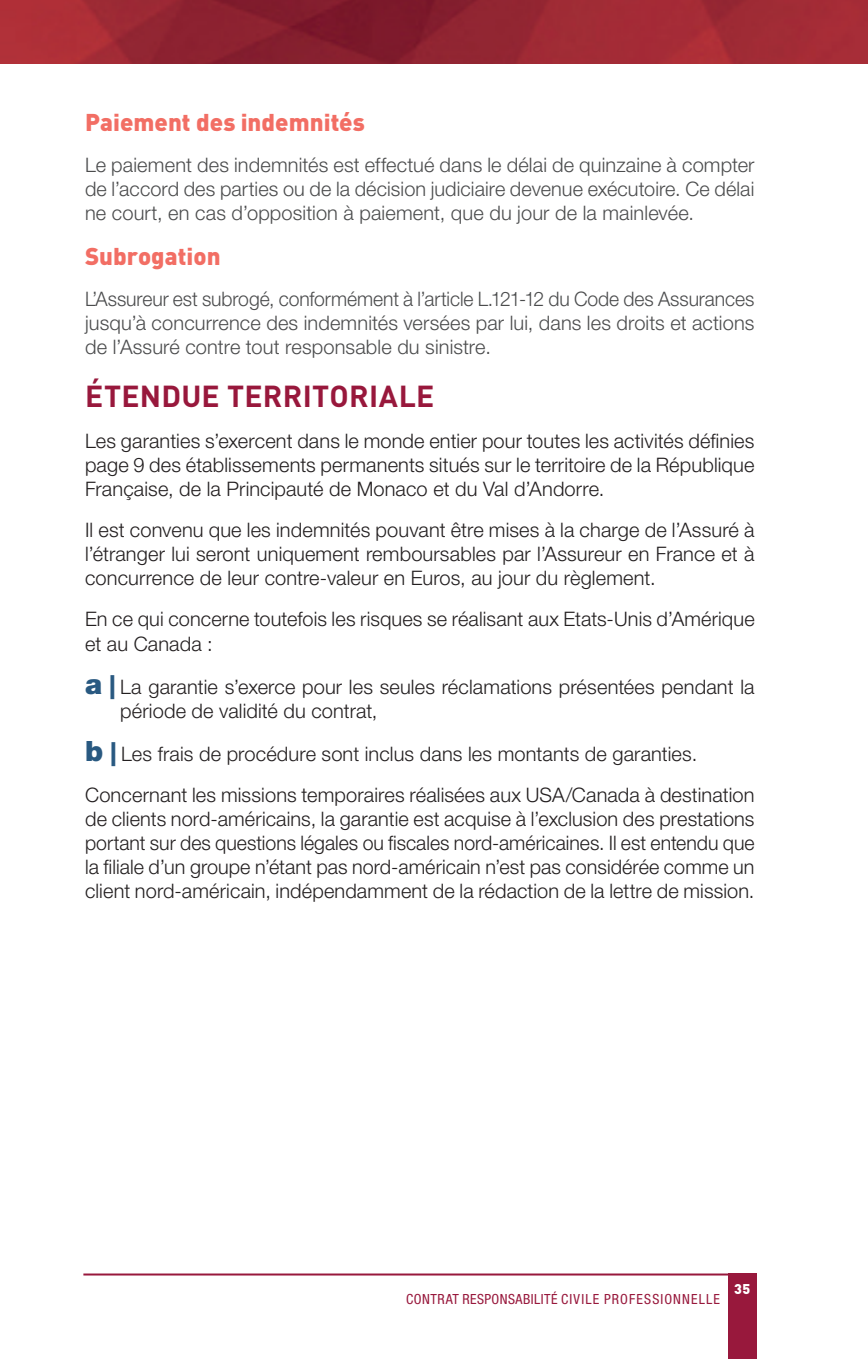
<style>
.page{position:relative;width:868px;height:1361px;background:#fff}
.page>*{position:absolute;margin:0;border:0;box-sizing:border-box;transform-origin:0 0}
.style_courant{font:700 30px "DIN Pro";letter-spacing:.01em;color:#98183c}
.style_courant-2{font:900 24px "DIN Pro";color:#f26e64}
.style_courant-3{font:300 20px/24px "Helvetica Neue LT Std";letter-spacing:.005em;color:#231f20;text-align:justify}
.style_courant-4{font:300 20px/24px "Helvetica Neue LT Std";letter-spacing:.005em;color:#4b4c4d;text-align:justify}
.t1{font:condensed 14px "Helvetica Neue LT Std";letter-spacing:.07em;color:#98183c}
.t2{font:900 14px "DIN Pro";color:#fff}
.s1{font-weight:900;font-size:28px;color:#295981}
.s2{font-weight:900;font-size:24px;color:#295981}
</style>
<div class="page">
<div style="left:728px;top:1273px;width:28px;height:86px;background:#98183c"></div>
<hr style="left:83px;top:1273px;width:673px;height:2px;background:#98183c">
<img style="left:0;top:0;width:867px;height:64px">
<p class="style_courant-2" style="left:85px;top:101px;width:281px">Paiement des indemnités</p>
<p class="style_courant-4" style="left:85px;top:152px;width:671px">Le paiement des indemnités est effectué dans le délai de quinzaine à compter de l’accord des parties ou de la décision judiciaire devenue exécutoire. Ce délai ne court, en cas d’opposition à paiement, que du jour de la mainlevée.</p>
<p class="style_courant-2" style="left:85px;top:236px;width:137px">Subrogation</p>
<p class="style_courant-4" style="left:85px;top:287px;width:671px">L’Assureur est subrogé, conformément à l’article L.121-12 du Code des Assurances jusqu’à concurrence des indemnités versées par lui, dans les droits et actions de l’Assuré contre tout responsable du sinistre.</p>
<p class="style_courant" style="left:85px;top:371px;width:351px">ÉTENDUE TERRITORIALE</p>
<p class="style_courant-3" style="left:85px;top:429px;width:670px">Les garanties s’exercent dans le monde entier pour toutes les activités définies page 9 des établissements permanents situés sur le territoire de la République Française, de la Principauté de Monaco et du Val d’Andorre.</p>
<p class="style_courant-3" style="left:85px;top:518px;width:671px">Il est convenu que les indemnités pouvant être mises à la charge de l’Assuré à l’étranger lui seront uniquement remboursables par l’Assureur en France et à concurrence de leur contre-valeur en Euros, au jour du règlement.</p>
<p class="style_courant-3" style="left:85px;top:607px;width:671px">En ce qui concerne toutefois les risques se réalisant aux Etats-Unis d’Amérique et au Canada :</p>
<p class="style_courant-3" style="left:120px;top:674px;width:635px;text-indent:-35px"><span class="s1">a</span> <span class="s2">|</span> La garantie s’exerce pour les seules réclamations présentées pendant la période de validité du contrat,</p>
<p class="style_courant-3" style="left:85px;top:741px;width:613px"><span class="s1">b</span> <span class="s2">|</span> Les frais de procédure sont inclus dans les montants de garanties.</p>
<p class="style_courant-3" style="left:85px;top:782px;width:671px">Concernant les missions temporaires réalisées aux USA/Canada à destination de clients nord-américains, la garantie est acquise à l’exclusion des prestations portant sur des questions légales ou fiscales nord-américaines. Il est entendu que la filiale d’un groupe n’étant pas nord-américain n’est pas considérée comme un client nord-américain, indépendamment de la rédaction de la lettre de mission.</p>
<p class="t1" style="left:406px;top:1291px;width:315px">CONTRAT RESPONSABILITÉ CIVILE PROFESSIONNELLE</p>
<p class="t2" style="left:734px;top:1277px;width:17px">35</p>
</div>
